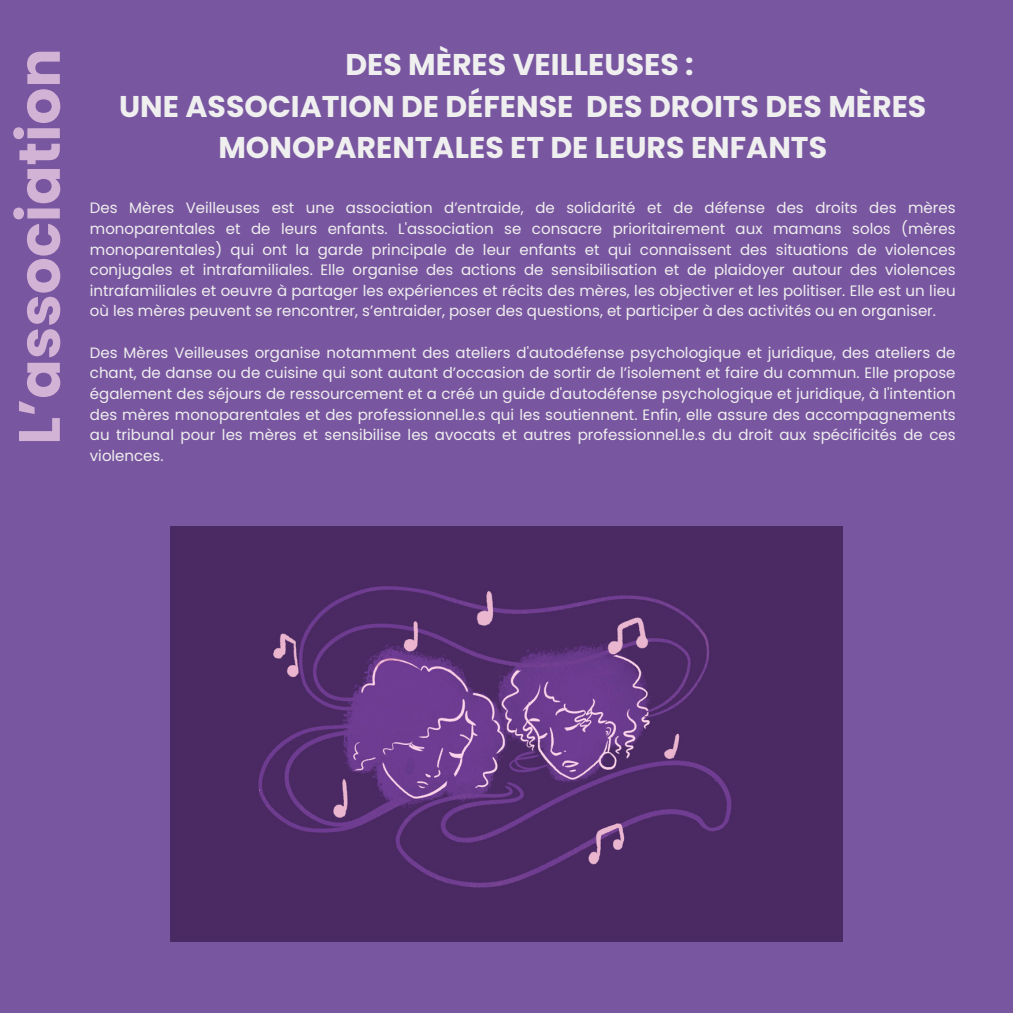
<style>
.page{position:relative;width:1013px;height:1013px;background:#fff}
.page>*{position:absolute;margin:0;border:0;box-sizing:border-box;transform-origin:0 0}
.t1{font:700 58.12px "Poppins";color:#d2b2d5}
.t2{font:700 30px/41.2px "Poppins";color:#efefef;text-align:center}
.t3{font:15px/20.6px "Poppins";color:#efefef;text-align:justify}
</style>
<div class="page">
<div style="left:0;top:0;width:1012px;height:1012px;background:#7956a0"></div>
<img style="left:170px;top:527px;width:672px;height:414px">
<p class="t1" style="left:-1px;top:444px;width:398px;rotate:-90deg">L’association</p>
<p class="t2" style="left:345px;top:44px;width:350px">DES MÈRES VEILLEUSES :</p>
<p class="t2" style="left:119px;top:85px;width:808px">UNE ASSOCIATION DE DÉFENSE DES DROITS DES MÈRES<br>MONOPARENTALES ET DE LEURS ENFANTS</p>
<p class="t3" style="left:90px;top:198px;width:867px">Des Mères Veilleuses est une association d’entraide, de solidarité et de défense des droits des mères monoparentales et de leurs enfants. L'association se consacre prioritairement aux mamans solos (mères monoparentales) qui ont la garde principale de leur enfants et qui connaissent des situations de violences conjugales et intrafamiliales. Elle organise des actions de sensibilisation et de plaidoyer autour des violences intrafamiliales et oeuvre à partager les expériences et récits des mères, les objectiver et les politiser. Elle est un lieu où les mères peuvent se rencontrer, s’entraider, poser des questions, et participer à des activités ou en organiser.</p>
<p class="t3" style="left:90px;top:342px;width:867px">Des Mères Veilleuses organise notamment des ateliers d'autodéfense psychologique et juridique, des ateliers de chant, de danse ou de cuisine qui sont autant d’occasion de sortir de l’isolement et faire du commun. Elle propose également des séjours de ressourcement et a créé un guide d'autodéfense psychologique et juridique, à l'intention des mères monoparentales et des professionnel.le.s qui les soutiennent. Enfin, elle assure des accompagnements au tribunal pour les mères et sensibilise les avocats et autres professionnel.le.s du droit aux spécificités de ces violences.</p>
</div>
